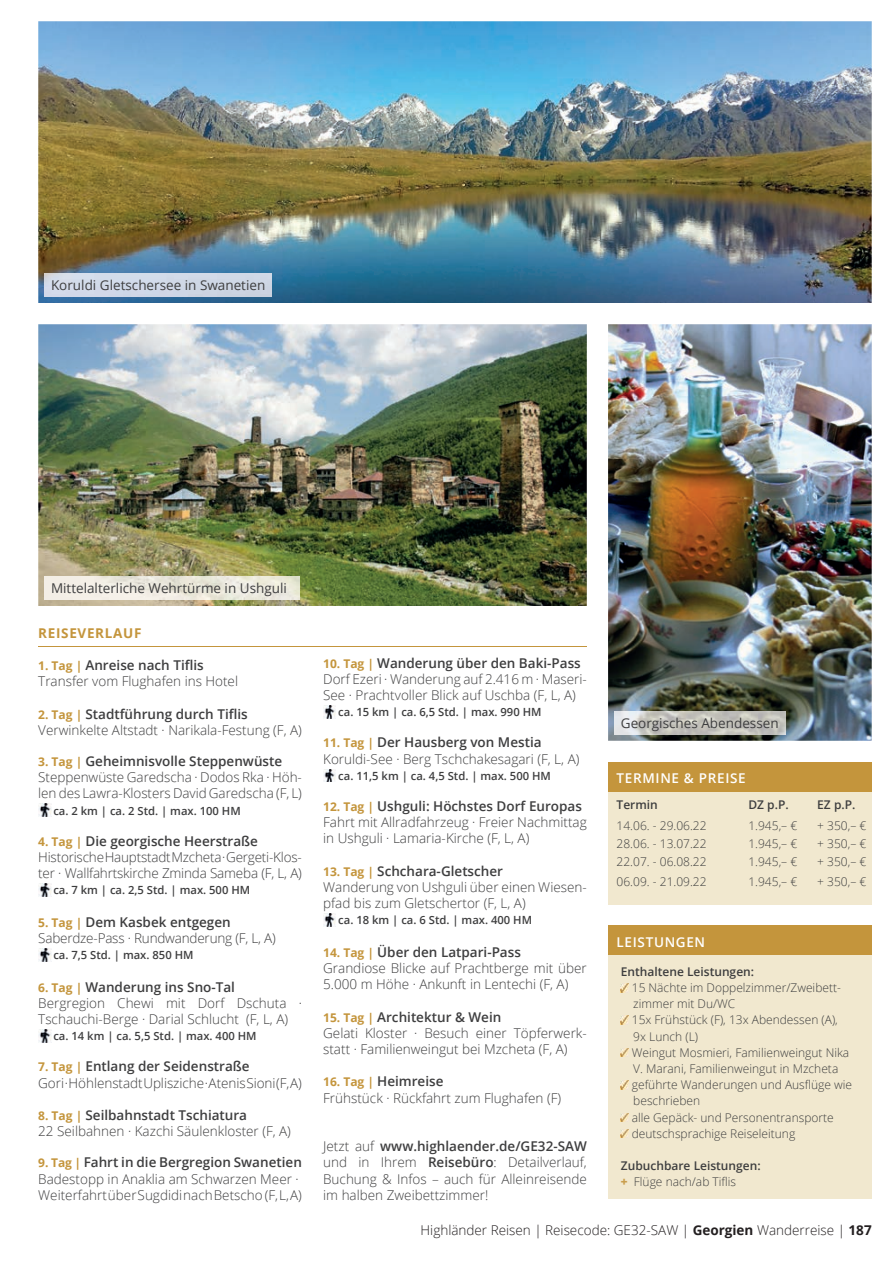
<style>
.page{position:relative;width:893px;height:1263px;background:#fff}
.page>*{position:absolute;margin:0;border:0;box-sizing:border-box;transform-origin:0 0}
.t1{font:300 13.5px/16.2px "Open Sans";color:#3e3e3f}
.t2{font:13.5px "Open Sans";color:#3e3e3f}
.t3{font:300 13.5px "Open Sans";color:#231f20}
.t4{font:600 13.5px "Open Sans";letter-spacing:.05em;color:#fff}
.t5{font:700 13.5px "Open Sans";letter-spacing:.05em;color:#c4953c}
.t6{font:300 12px/16.2px "Open Sans";color:#3e3e3f}
.t7{font:600 12px/16.2px "Open Sans";color:#3e3e3f}
.t8{font:600 11.25px "Open Sans";color:#3e3e3f}
.s1{font-weight:700;font-size:12px;color:#c4953c}
.s2{font-weight:600}
.s3{font-weight:800;color:#c99e4d}
.s4{font-weight:300}
.s5{font-weight:700}
</style>
<div class="page">
<svg style="left:38px;top:804px;width:13px;height:13px"></svg>
<svg style="left:38px;top:884px;width:13px;height:12px"></svg>
<svg style="left:38px;top:948px;width:13px;height:13px"></svg>
<svg style="left:38px;top:1029px;width:13px;height:13px"></svg>
<svg style="left:323px;top:706px;width:13px;height:12px"></svg>
<svg style="left:323px;top:769px;width:13px;height:13px"></svg>
<svg style="left:323px;top:914px;width:13px;height:12px"></svg>
<hr style="left:38px;top:646px;width:549px;height:1px;background:#c4953c">
<div style="left:608px;top:936px;width:264px;height:263px;background:#f1e8cf"></div>
<div style="left:608px;top:925px;width:264px;height:30px;background:#c4953c"></div>
<svg style="left:621px;top:983px;width:8px;height:9px"></svg>
<svg style="left:621px;top:1016px;width:8px;height:8px"></svg>
<svg style="left:621px;top:1048px;width:8px;height:9px"></svg>
<svg style="left:621px;top:1081px;width:8px;height:8px"></svg>
<svg style="left:621px;top:1113px;width:8px;height:8px"></svg>
<svg style="left:621px;top:1129px;width:8px;height:9px"></svg>
<img style="left:38px;top:324px;width:549px;height:282px">
<img style="left:38px;top:21px;width:834px;height:282px">
<div style="left:45px;top:273px;width:227px;height:23px;background:#d0d8e8"></div>
<img style="left:45px;top:576px;width:255px;height:24px">
<img style="left:608px;top:324px;width:264px;height:417px">
<img style="left:614px;top:711px;width:171px;height:23px">
<div style="left:608px;top:773px;width:264px;height:132px;background:#f1e8cf"></div>
<div style="left:608px;top:762px;width:264px;height:29px;background:#c4953c"></div>
<p class="t2" style="left:51px;top:276px;width:216px">Koruldi Gletschersee in Swanetien</p>
<p class="t2" style="left:51px;top:579px;width:237px">Mittelalterliche Wehrtürme in Ushguli</p>
<p class="t5" style="left:38px;top:623px;width:105px">REISEVERLAUF</p>
<p class="t1" style="left:38px;top:657px;width:201px"><span class="s1">1. Tag |</span> <span class="s2">Anreise nach Tiflis<br></span>Transfer vom Flughafen ins Hotel</p>
<p class="t1" style="left:38px;top:705px;width:265px"><span class="s1">2. Tag |</span> <span class="s2">Stadtführung durch Tiflis<br></span>Verwinkelte Altstadt · Narikala-Festung (F, A)</p>
<p class="t1" style="left:38px;top:753px;width:265px"><span class="s1">3. Tag |</span> <span class="s2">Geheimnisvolle Steppenwüste<br></span>Steppenwüste Garedscha · Dodos Rka · Höh&shy;len des Lawra-Klosters David Garedscha (F, L)</p>
<p class="t8" style="left:53px;top:803px;width:189px">ca. 2 km | ca. 2 Std. | max. 100 HM</p>
<p class="t1" style="left:38px;top:832px;width:265px"><span class="s1">4. Tag |</span> <span class="s2">Die georgische Heerstraße<br></span>Historische Hauptstadt Mzcheta · Gergeti-Klos&shy;ter · Wallfahrtskirche Zminda Sameba (F, L, A)</p>
<p class="t8" style="left:53px;top:882px;width:198px">ca. 7 km | ca. 2,5 Std. | max. 500 HM</p>
<p class="t1" style="left:38px;top:913px;width:239px"><span class="s1">5. Tag |</span> <span class="s2">Dem Kasbek entgegen<br></span>Saberdze-Pass · Rundwanderung (F, L, A)</p>
<p class="t8" style="left:53px;top:947px;width:142px">ca. 7,5 Std. | max. 850 HM</p>
<p class="t1" style="left:38px;top:978px;width:265px"><span class="s1">6. Tag |</span> <span class="s2">Wanderung ins Sno-Tal<br></span>Bergregion Chewi mit Dorf Dschuta ·<br>Tschauchi-Berge · Darial Schlucht (F, L, A)</p>
<p class="t8" style="left:53px;top:1028px;width:205px">ca. 14 km | ca. 5,5 Std. | max. 400 HM</p>
<p class="t1" style="left:38px;top:1058px;width:265px"><span class="s1">7. Tag |</span> <span class="s2">Entlang der Seidenstraße<br></span>Gori · Höhlenstadt Uplisziche · Atenis Sioni (F, A)</p>
<p class="t1" style="left:38px;top:1107px;width:254px"><span class="s1">8. Tag |</span> <span class="s2">Seilbahnstadt Tschiatura<br></span>22 Seilbahnen · Kazchi Säulenkloster (F, A)</p>
<p class="t1" style="left:38px;top:1154px;width:265px"><span class="s1">9. Tag |</span> <span class="s2">Fahrt in die Bergregion Swanetien<br></span>Badestopp in Anaklia am Schwarzen Meer ·<br>Weiterfahrt über Sugdidi nach Betscho (F, L, A)</p>
<p class="t1" style="left:323px;top:654px;width:265px"><span class="s1">10. Tag |</span> <span class="s2">Wanderung über den Baki-Pass<br></span>Dorf Ezeri · Wanderung auf 2.416 m · Maseri-<br>See · Prachtvoller Blick auf Uschba (F, L, A)</p>
<p class="t8" style="left:338px;top:704px;width:205px">ca. 15 km | ca. 6,5 Std. | max. 990 HM</p>
<p class="t1" style="left:323px;top:734px;width:258px"><span class="s1">11. Tag |</span> <span class="s2">Der Hausberg von Mestia<br></span>Koruldi-See · Berg Tschchakesagari (F, L, A)</p>
<p class="t8" style="left:338px;top:768px;width:214px">ca. 11,5 km | ca. 4,5 Std. | max. 500 HM</p>
<p class="t1" style="left:323px;top:798px;width:265px"><span class="s1">12. Tag |</span> <span class="s2">Ushguli: Höchstes Dorf Europas<br></span>Fahrt mit Allradfahrzeug · Freier Nachmittag in Ushguli · Lamaria-Kirche (F, L, A)</p>
<p class="t1" style="left:323px;top:862px;width:265px"><span class="s1">13. Tag |</span> <span class="s2">Schchara-Gletscher<br></span>Wanderung von Ushguli über einen Wiesen&shy;pfad bis zum Gletschertor (F, L, A)</p>
<p class="t8" style="left:338px;top:913px;width:195px">ca. 18 km | ca. 6 Std. | max. 400 HM</p>
<p class="t1" style="left:323px;top:943px;width:265px"><span class="s1">14. Tag |</span> <span class="s2">Über den Latpari-Pass<br></span>Grandiose Blicke auf Prachtberge mit über<br>5.000 m Höhe · Ankunft in Lentechi (F, A)</p>
<p class="t1" style="left:323px;top:1008px;width:265px"><span class="s1">15. Tag |</span> <span class="s2">Architektur &amp; Wein<br></span>Gelati Kloster · Besuch einer Töpferwerk&shy;statt · Familienweingut bei Mzcheta (F, A)</p>
<p class="t1" style="left:323px;top:1073px;width:239px"><span class="s1">16. Tag |</span> <span class="s2">Heimreise<br></span>Frühstück · Rückfahrt zum Flughafen (F)</p>
<p class="t1" style="left:323px;top:1138px;width:265px;text-align:justify">Jetzt auf <span class="s2">www.highlaender.de/GE32-SAW </span>und in Ihrem <span class="s2">Reisebüro</span>: Detailverlauf, Buchung &amp; Infos – auch für Alleinreisende im halben Zweibettzimmer!</p>
<p class="t2" style="left:621px;top:714px;width:159px">Georgisches Abendessen</p>
<p class="t4" style="left:617px;top:769px;width:131px">TERMINE &amp; PREISE</p>
<p class="t7" style="left:617px;top:796px;width:43px">Termin</p>
<p class="t7" style="left:748px;top:796px;width:42px">DZ p.P.</p>
<p class="t7" style="left:817px;top:796px;width:40px">EZ p.P.</p>
<p class="t6" style="left:617px;top:817px;width:92px">14.06. - 29.06.22</p>
<p class="t6" style="left:748px;top:817px;width:50px">1.945,– €</p>
<p class="t6" style="left:817px;top:817px;width:51px">+ 350,– €</p>
<p class="t6" style="left:617px;top:835px;width:92px">28.06. - 13.07.22</p>
<p class="t6" style="left:748px;top:835px;width:50px">1.945,– €</p>
<p class="t6" style="left:817px;top:835px;width:51px">+ 350,– €</p>
<p class="t6" style="left:617px;top:853px;width:92px">22.07. - 06.08.22</p>
<p class="t6" style="left:748px;top:853px;width:50px">1.945,– €</p>
<p class="t6" style="left:817px;top:853px;width:51px">+ 350,– €</p>
<p class="t6" style="left:617px;top:873px;width:92px">06.09. - 21.09.22</p>
<p class="t6" style="left:748px;top:873px;width:50px">1.945,– €</p>
<p class="t6" style="left:817px;top:873px;width:51px">+ 350,– €</p>
<p class="t4" style="left:617px;top:933px;width:90px">LEISTUNGEN</p>
<p class="t7" style="left:621px;top:963px;width:135px">Enthaltene Leistungen:</p>
<p class="t6" style="left:632px;top:979px;width:222px">15 Nächte im Doppelzimmer/Zweibett&shy;zimmer mit Du/WC<br>15x Frühstück (F), 13x Abendessen (A),<br>9x Lunch (L)<br>Weingut Mosmieri, Familienweingut Nika<br>V. Marani, Familienweingut in Mzcheta geführte Wanderungen und Ausflüge wie beschrieben<br>alle Gepäck- und Personentransporte deutschsprachige Reiseleitung</p>
<p class="t7" style="left:621px;top:1157px;width:141px">Zubuchbare Leistungen: <span class="s3">+</span> <span class="s4">Flüge nach/ab Tiflis</span></p>
<p class="t3" style="left:421px;top:1221px;width:453px">Highländer Reisen | Reisecode: GE32-SAW | <span class="s5">Georgien</span> Wanderreise | <span class="s5">187</span></p>
</div>
